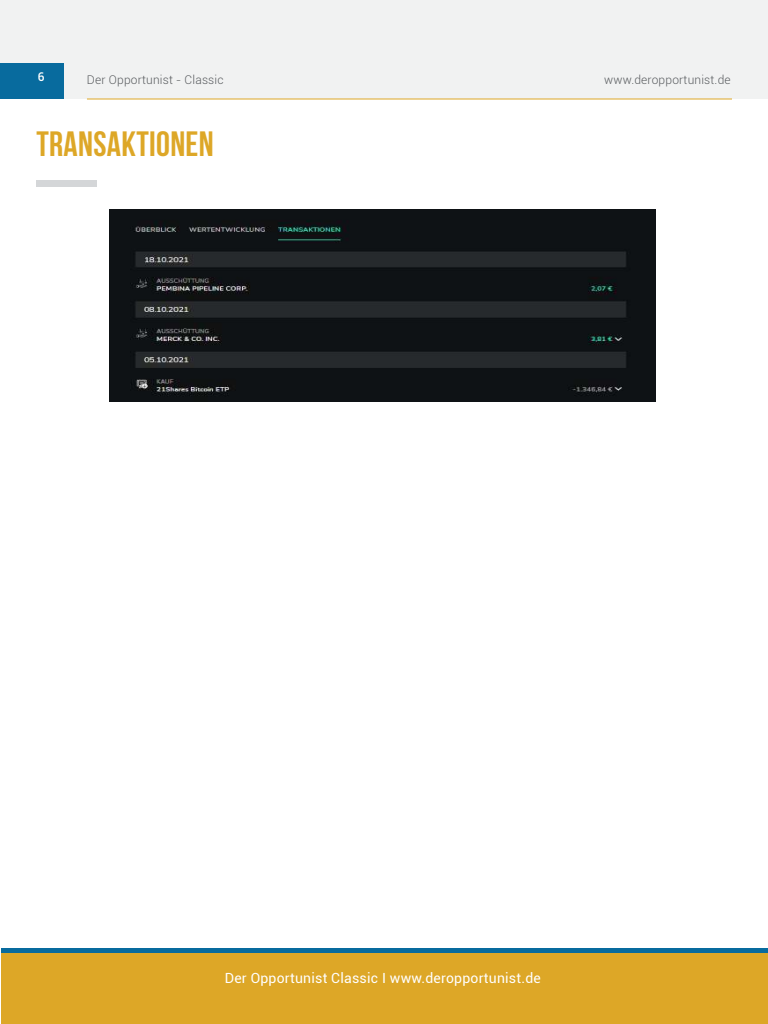
<style>
.page{position:relative;width:768px;height:1024px;background:#fff}
.page>*{position:absolute;margin:0;border:0;box-sizing:border-box;transform-origin:0 0}
.t1{font:700 35px "Bebas Neue";letter-spacing:.01em;color:#dda727}
.t2{font:14px "Roboto";letter-spacing:.015em;color:#fff}
.t3{font:300 12px "Roboto";letter-spacing:.015em;color:#595c5f}
.t4{font:500 12px "Roboto";color:#fff}
</style>
<div class="page">
<div style="left:1px;top:1px;width:767px;height:98px;background:#f1f2f2"></div>
<div style="left:1px;top:64px;width:63px;height:35px;background:#086b9e"></div>
<hr style="left:87px;top:99px;width:645px;height:1px;background:#dda727">
<div style="left:1px;top:952px;width:767px;height:72px;background:#dda727"></div>
<hr style="left:1px;top:948px;width:767px;height:4px;background:#086b9e">
<div style="left:36px;top:180px;width:60px;height:7px;background:#d4d6d8"></div>
<img style="left:109px;top:209px;width:546px;height:192px">
<p class="t4" style="left:38px;top:70px;width:8px">6</p>
<p class="t3" style="left:87px;top:75px;width:138px">Der Opportunist - Classic</p>
<p class="t3" style="left:604px;top:75px;width:128px">www.deropportunist.de</p>
<h1 class="t1" style="left:36px;top:123px;width:179px">TRANSAKTIONEN</h1>
<p class="t2" style="left:225px;top:972px;width:318px">Der Opportunist Classic I www.deropportunist.de</p>
</div>
